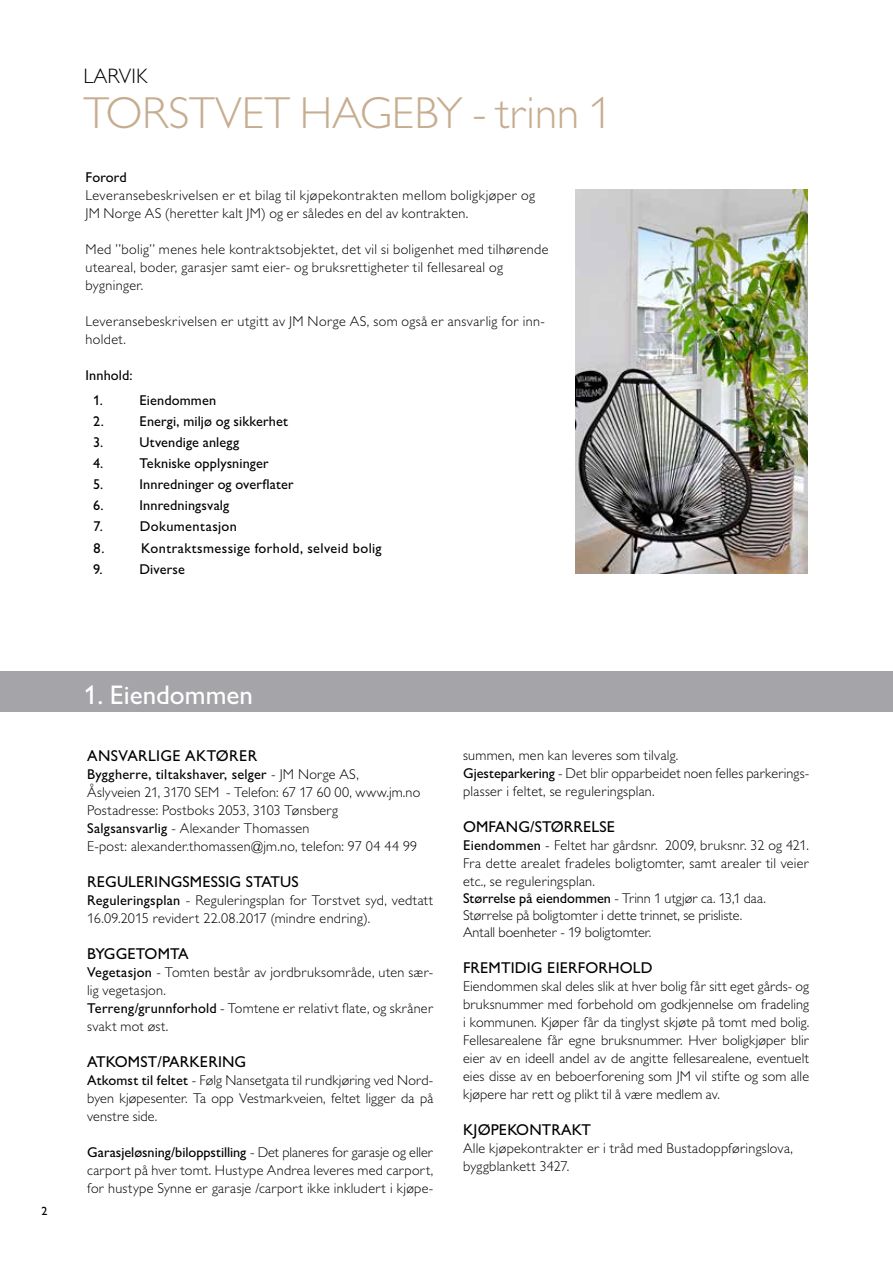
<style>
.page{position:relative;width:893px;height:1263px;background:#fff}
.page>*{position:absolute;margin:0;border:0;box-sizing:border-box;transform-origin:0 0}
.t1{font:300 45px "Gill Sansfor JM";color:#c7ad90}
.t2{font:27px "Gill Sansfor JM";color:#fff}
.t3{font:300 21px "Gill Sansfor JM";letter-spacing:.01em;color:#000}
.t4{font:15.75px "Gill Sansfor JM";letter-spacing:.01em;color:#000}
.t5{font:300 14.25px/18px "Gill Sansfor JM";letter-spacing:.02em;color:#000}
.t6{font:14.25px/25.5px "Gill Sansfor JM";letter-spacing:.01em;color:#000}
.t7{font:14.25px "Gill Sansfor JM";letter-spacing:.03em;color:#000}
.t8{font:12px "Gill Sansfor JM";color:#000}
.s1{font-weight:400}
</style>
<div class="page">
<div style="left:0;top:671px;width:892px;height:41px;background:#a5a4a8"></div>
<img style="left:575px;top:189px;width:232px;height:384px">
<hr style="left:892px;top:20px;width:1px;height:44px;background:#a5a4a8">
<h3 class="t3" style="left:83px;top:63px;width:66px">LARVIK</h3>
<h1 class="t1" style="left:83px;top:86px;width:529px">TORSTVET HAGEBY - trinn 1</h1>
<p class="t6" style="left:85px;top:164px;width:43px">Forord</p>
<p class="t5" style="left:85px;top:186px;width:451px">Leveransebeskrivelsen er et bilag til kjøpekontrakten mellom boligkjøper og<br>JM Norge AS (heretter kalt JM) og er således en del av kontrakten.</p>
<p class="t5" style="left:85px;top:240px;width:465px">Med ”bolig” menes hele kontraktsobjektet, det vil si boligenhet med tilhørende uteareal, boder, garasjer samt eier- og bruksrettigheter til fellesareal og bygninger.</p>
<p class="t5" style="left:85px;top:312px;width:461px">Leveransebeskrivelsen er utgitt av JM Norge AS, som også er ansvarlig for inn&shy;holdet.</p>
<p class="t6" style="left:93px;top:362px;width:41px;text-indent:-8px">Innhold:<br>1.</p>
<p class="t6" style="left:139px;top:388px;width:78px">Eiendommen</p>
<p class="t6" style="left:93px;top:409px;width:12px">2.</p>
<p class="t6" style="left:139px;top:409px;width:150px">Energi, miljø og sikkerhet</p>
<p class="t6" style="left:93px;top:430px;width:12px">3.</p>
<p class="t6" style="left:139px;top:430px;width:101px">Utvendige anlegg</p>
<p class="t6" style="left:93px;top:451px;width:12px">4.</p>
<p class="t6" style="left:139px;top:451px;width:131px">Tekniske opplysninger</p>
<p class="t6" style="left:93px;top:472px;width:12px">5.</p>
<p class="t6" style="left:139px;top:472px;width:156px">Innredninger og overflater</p>
<p class="t6" style="left:93px;top:493px;width:12px">6.</p>
<p class="t6" style="left:139px;top:493px;width:91px">Innredningsvalg</p>
<p class="t6" style="left:94px;top:514px;width:11px">7.</p>
<p class="t7" style="left:140px;top:518px;width:99px">Dokumentasjon</p>
<p class="t6" style="left:94px;top:535px;width:12px">8.</p>
<p class="t7" style="left:141px;top:539px;width:242px">Kontraktsmessige forhold, selveid bolig</p>
<p class="t6" style="left:93px;top:556px;width:11px">9.</p>
<p class="t6" style="left:139px;top:556px;width:47px">Diverse</p>
<p class="t8" style="left:42px;top:1204px;width:7px">2</p>
<h2 class="t2" style="left:84px;top:678px;width:170px">1. Eiendommen</h2>
<p class="t4" style="left:87px;top:746px;width:171px">ANSVARLIGE AKTØRER</p>
<p class="t5" style="left:87px;top:764px;width:335px"><span class="s1">Byggherre, tiltakshaver, selger</span> - JM Norge AS,<br>Åslyveien 21, 3170 SEM - Telefon: 67 17 60 00, www.jm.no Postadresse: Postboks 2053, 3103 Tønsberg <span class="s1">Salgsansvarlig</span> - Alexander Thomassen<br>E-post: alexander.thomassen@jm.no, telefon: 97 04 44 99</p>
<p class="t4" style="left:87px;top:872px;width:213px">REGULERINGSMESSIG STATUS</p>
<p class="t5" style="left:87px;top:890px;width:348px"><span class="s1">Reguleringsplan</span> - Reguleringsplan for Torstvet syd, vedtatt<br>16.09.2015 revidert 22.08.2017 (mindre endring).</p>
<p class="t4" style="left:87px;top:944px;width:103px">BYGGETOMTA</p>
<p class="t5" style="left:87px;top:962px;width:348px"><span class="s1">Vegetasjon</span> - Tomten består av jordbruksområde, uten sær&shy;lig vegetasjon.<br><span class="s1">Terreng/grunnforhold</span> - Tomtene er relativt flate, og skråner svakt mot øst.</p>
<p class="t4" style="left:87px;top:1052px;width:161px">ATKOMST/PARKERING</p>
<p class="t5" style="left:87px;top:1070px;width:348px;text-align:justify"><span class="s1">Atkomst til feltet</span> - Følg Nansetgata til rundkjøring ved Nord&shy;byen kjøpesenter. Ta opp Vestmarkveien, feltet ligger da på venstre side.</p>
<p class="t5" style="left:87px;top:1142px;width:348px;text-align:justify"><span class="s1">Garasjeløsning/biloppstilling</span> - Det planeres for garasje og eller carport på hver tomt. Hustype Andrea leveres med carport, for hustype Synne er garasje /carport ikke inkludert i kjøpe-</p>
<p class="t5" style="left:463px;top:745px;width:348px">summen, men kan leveres som tilvalg.<br><span class="s1">Gjesteparkering</span> - Det blir opparbeidet noen felles parkerings&shy;plasser i feltet, se reguleringsplan.</p>
<p class="t4" style="left:463px;top:817px;width:154px">OMFANG/STØRRELSE</p>
<p class="t5" style="left:463px;top:836px;width:348px;line-height:17.4px"><span class="s1">Eiendommen</span> - Feltet har gårdsnr. 2009, bruksnr. 32 og 421.<br>Fra dette arealet fradeles boligtomter, samt arealer til veier etc., se reguleringsplan.<br><span class="s1">Størrelse på eiendommen</span> - Trinn 1 utgjør ca. 13,1 daa.<br>Størrelse på boligtomter i dette trinnet, se prisliste.<br>Antall boenheter - 19 boligtomter.</p>
<p class="t4" style="left:463px;top:958px;width:191px">FREMTIDIG EIERFORHOLD</p>
<p class="t5" style="left:463px;top:977px;width:348px;text-align:justify">Eiendommen skal deles slik at hver bolig får sitt eget gårds- og bruksnummer med forbehold om godkjennelse om fradeling i kommunen. Kjøper får da tinglyst skjøte på tomt med bolig.<br>Fellesarealene får egne bruksnummer. Hver boligkjøper blir eier av en ideell andel av de angitte fellesarealene, eventuelt eies disse av en beboerforening som JM vil stifte og som alle kjøpere har rett og plikt til å være medlem av.</p>
<p class="t4" style="left:463px;top:1120px;width:130px">KJØPEKONTRAKT</p>
<p class="t5" style="left:463px;top:1139px;width:331px">Alle kjøpekontrakter er i tråd med Bustadoppføringslova, byggblankett 3427.</p>
</div>
